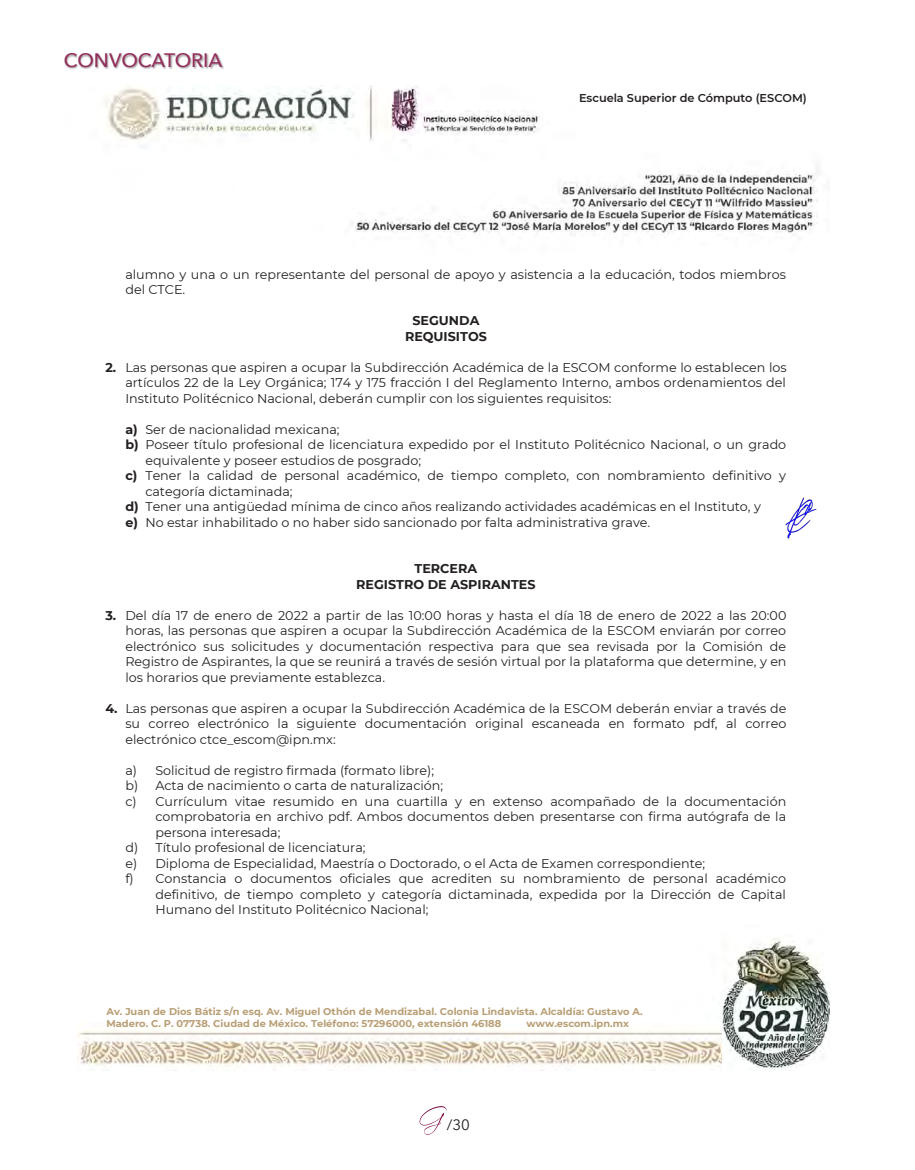
<style>
.page{position:relative;width:915px;height:1170px;background:#fff}
.page>*{position:absolute;margin:0;border:0;box-sizing:border-box;transform-origin:0 0}
.t1{font:500 19.5px "Avenir Next";color:#932f5c}
.t2{font:15px "Avenir Next";color:#231f20}
.t3{font:12.75px/15.5px "Montserrat";color:#231f20;text-align:justify}
.t4{font:700 12.75px/15.5px "Montserrat";color:#231f20;text-align:center}
.t5{font:600 11.4px "Montserrat";color:#231f20}
.t6{font:700 9.9px/12px "Montserrat";color:#b89e74}
.s1{font-weight:700}
</style>
<div class="page">
<svg style="left:419px;top:1106px;width:27px;height:28px"></svg>
<div style="left:64px;top:54px;width:161px;height:16px;background:#231f20;opacity:.4"></div>
<img style="left:105px;top:85px;width:724px;height:984px">
<img style="left:680px;top:1009px;width:41px;height:13px">
<img style="left:77px;top:1022px;width:644px;height:47px">
<img style="left:96px;top:1004px;width:584px;height:28px">
<img style="left:784px;top:498px;width:33px;height:40px">
<h1 class="t1" style="left:64px;top:44px;width:160px">CONVOCATORIA</h1>
<p class="t5" style="left:578px;top:90px;width:229px">Escuela Superior de Cómputo (ESCOM)</p>
<p class="t3" style="left:125px;top:266px;width:662px">alumno y una o un representante del personal de apoyo y asistencia a la educación, todos miembros del CTCE.</p>
<p class="t4" style="left:405px;top:312px;width:83px">SEGUNDA<br>REQUISITOS</p>
<p class="t3" style="left:125px;top:359px;width:662px;text-indent:-20px"><span class="s1">2.</span> Las personas que aspiren a ocupar la Subdirección Académica de la ESCOM conforme lo establecen los artículos 22 de la Ley Orgánica; 174 y 175 fracción I del Reglamento Interno, ambos ordenamientos del Instituto Politécnico Nacional, deberán cumplir con los siguientes requisitos:</p>
<p class="t3" style="left:125px;top:421px;width:215px"><span class="s1">a)</span> Ser de nacionalidad mexicana;</p>
<p class="t3" style="left:125px;top:436px;width:662px"><span class="s1">b)</span> Poseer título profesional de licenciatura expedido por el Instituto Politécnico Nacional, o un grado</p>
<p class="t3" style="left:145px;top:452px;width:277px">equivalente y poseer estudios de posgrado;</p>
<p class="t3" style="left:125px;top:467px;width:662px"><span class="s1">c)</span> Tener la calidad de personal académico, de tiempo completo, con nombramiento definitivo y</p>
<p class="t3" style="left:145px;top:483px;width:149px">categoría dictaminada;</p>
<p class="t3" style="left:125px;top:498px;width:636px"><span class="s1">d)</span> Tener una antigüedad mínima de cinco años realizando actividades académicas en el Instituto, y</p>
<p class="t3" style="left:125px;top:514px;width:526px"><span class="s1">e)</span> No estar inhabilitado o no haber sido sancionado por falta administrativa grave.</p>
<p class="t4" style="left:356px;top:560px;width:181px">TERCERA<br>REGISTRO DE ASPIRANTES</p>
<p class="t3" style="left:125px;top:607px;width:662px;text-indent:-20px"><span class="s1">3.</span> Del día 17 de enero de 2022 a partir de las 10:00 horas y hasta el día 18 de enero de 2022 a las 20:00 horas, las personas que aspiren a ocupar la Subdirección Académica de la ESCOM enviarán por correo electrónico sus solicitudes y documentación respectiva para que sea revisada por la Comisión de Registro de Aspirantes, la que se reunirá a través de sesión virtual por la plataforma que determine, y en los horarios que previamente establezca.</p>
<p class="t3" style="left:125px;top:700px;width:662px;text-indent:-20px"><span class="s1">4.</span> Las personas que aspiren a ocupar la Subdirección Académica de la ESCOM deberán enviar a través de su correo electrónico la siguiente documentación original escaneada en formato pdf, al correo electrónico ctce_escom@ipn.mx:</p>
<p class="t3" style="left:125px;top:762px;width:310px">a) Solicitud de registro firmada (formato libre);</p>
<p class="t3" style="left:125px;top:777px;width:319px">b) Acta de nacimiento o carta de naturalización;</p>
<p class="t3" style="left:125px;top:793px;width:662px">c) Currículum vitae resumido en una cuartilla y en extenso acompañado de la documentación</p>
<p class="t3" style="left:155px;top:808px;width:632px">comprobatoria en archivo pdf. Ambos documentos deben presentarse con firma autógrafa de la</p>
<p class="t3" style="left:155px;top:824px;width:127px">persona interesada;</p>
<p class="t3" style="left:125px;top:839px;width:242px">d) Título profesional de licenciatura;</p>
<p class="t3" style="left:125px;top:855px;width:581px">e) Diploma de Especialidad, Maestría o Doctorado, o el Acta de Examen correspondiente;</p>
<p class="t3" style="left:125px;top:870px;width:662px">f) Constancia o documentos oficiales que acrediten su nombramiento de personal académico</p>
<p class="t3" style="left:155px;top:886px;width:632px">definitivo, de tiempo completo y categoría dictaminada, expedida por la Dirección de Capital</p>
<p class="t3" style="left:155px;top:901px;width:274px">Humano del Instituto Politécnico Nacional;</p>
<p class="t6" style="left:106px;top:1004px;width:537px">Av. Juan de Dios Bátiz s/n esq. Av. Miguel Othón de Mendizabal. Colonia Lindavista. Alcaldía: Gustavo A.<br>Madero. C. P. 07738. Ciudad de México. Teléfono: 57296000, extensión 46188</p>
<p class="t6" style="left:526px;top:1016px;width:104px">www.escom.ipn.mx</p>
<p class="t2" style="left:446px;top:1111px;width:24px">/30</p>
</div>
